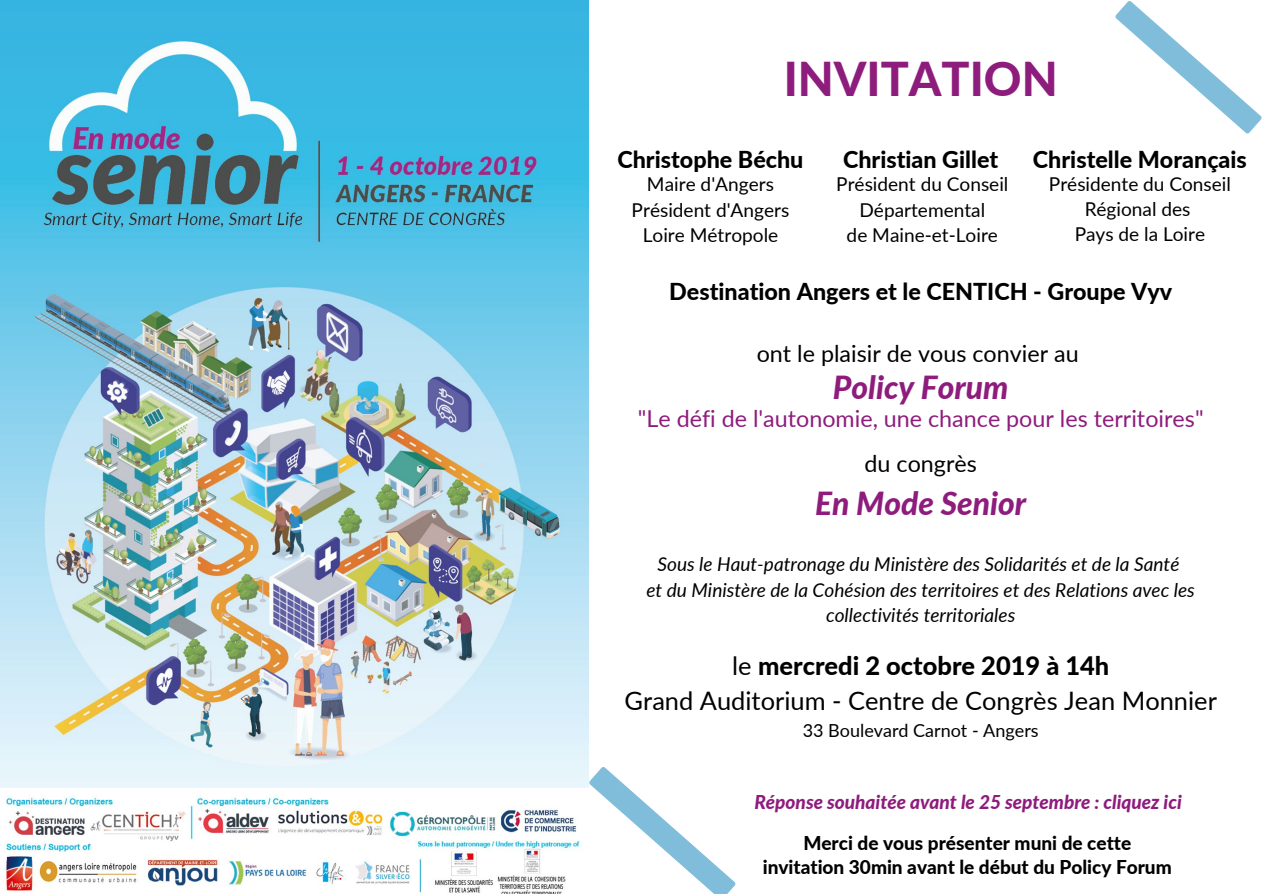
<style>
.page{position:relative;width:1263px;height:894px;background:#fff}
.page>*{position:absolute;margin:0;border:0;box-sizing:border-box;transform-origin:0 0}
.t1{font:800 46.65px "Lato";color:#8e1c7d}
.t2{font:italic 800 31.8px "Lato";color:#8e1c7d}
.t3{font:25.5px/35px "Lato";color:#000;text-align:center}
.t4{font:800 23.25px "Lato";color:#000}
.t5{font:23.25px "Lato";color:#8e1c7d}
.t6{font:23.25px "Lato";color:#000}
.t7{font:italic 19.05px/25.5px "Lato";color:#000;text-align:center}
.t8{font:19.05px/25.5px "Lato";color:#000;text-align:center}
.t9{font:800 19.05px/24px "Lato";color:#000;text-align:center}
.t10{font:italic 800 19.05px "Lato";color:#8e1c7d}
.t11{font:18px "Lato";color:#000}
.s1{font-weight:800}
</style>
<div class="page">
<img style="left:0;top:0;width:588px;height:788px">
<img style="left:6px;top:794px;width:576px;height:99px">
<svg style="left:1115px;top:1px;width:147px;height:133px"></svg>
<svg style="left:588px;top:765px;width:148px;height:127px"></svg>
<h1 class="t1" style="left:784px;top:50px;width:276px">INVITATION</h1>
<p class="t4" style="left:617px;top:145px;width:188px">Christophe Béchu</p>
<p class="t8" style="left:632px;top:171px;width:159px">Maire d'Angers<br>Président d'Angers<br>Loire Métropole</p>
<p class="t4" style="left:843px;top:145px;width:157px">Christian Gillet</p>
<p class="t8" style="left:836px;top:171px;width:174px">Président du Conseil<br>Départemental<br>de Maine-et-Loire</p>
<p class="t4" style="left:1033px;top:145px;width:215px">Christelle Morançais</p>
<p class="t8" style="left:1049px;top:171px;width:184px;line-height:24.9px">Présidente du Conseil<br>Régional des<br>Pays de la Loire</p>
<p class="t4" style="left:669px;top:277px;width:505px">Destination Angers et le CENTICH - Groupe Vyv</p>
<p class="t6" style="left:757px;top:339px;width:323px">ont le plaisir de vous convier au</p>
<h2 class="t2" style="left:833px;top:368px;width:177px">Policy Forum</h2>
<p class="t5" style="left:638px;top:404px;width:567px">"Le défi de l'autonomie, une chance pour les territoires"</p>
<p class="t6" style="left:865px;top:449px;width:114px">du congrès</p>
<h2 class="t2" style="left:815px;top:484px;width:213px">En Mode Senior</h2>
<p class="t7" style="left:647px;top:550px;width:550px">Sous le Haut-patronage du Ministère des Solidarités et de la Santé<br>et du Ministère de la Cohésion des territoires et des Relations avec les collectivités territoriales</p>
<h3 class="t3" style="left:625px;top:647px;width:594px">le <span class="s1">mercredi 2 octobre 2019 à 14h<br></span>Grand Auditorium - Centre de Congrès Jean Monnier</h3>
<p class="t11" style="left:803px;top:718px;width:237px">33 Boulevard Carnot - Angers</p>
<p class="t10" style="left:754px;top:790px;width:429px">Réponse souhaitée avant le 25 septembre : cliquez ici</p>
<p class="t9" style="left:763px;top:830px;width:411px">Merci de vous présenter muni de cette invitation 30min avant le début du Policy Forum</p>
</div>
